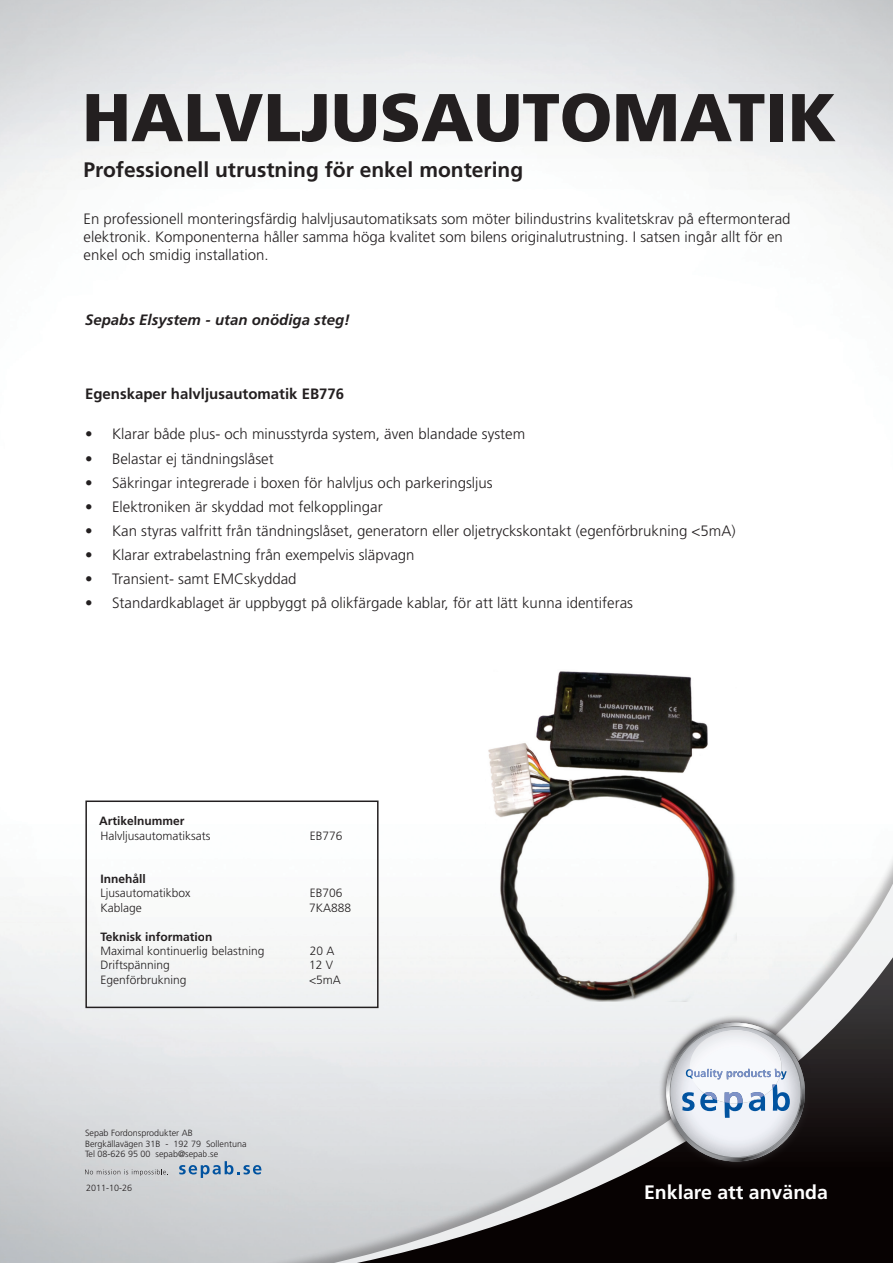
<style>
.page{position:relative;width:893px;height:1263px;background:#fff}
.page>*{position:absolute;margin:0;border:0;box-sizing:border-box;transform-origin:0 0}
.Referens___Text{font:900 67.5px "Frutiger LT Std";color:#231f20}
.Referens___Text-2{font:700 21px "Frutiger LT Std";color:#231f20}
.t1{font:700 19.5px "Frutiger LT Std";color:#fff}
.Referens___Text-3{font:300 15px/18px "Frutiger LT Std";color:#231f20}
.Referens___Text-4{font:700 15px "Frutiger LT Std";color:#231f20}
.Referens___Text-5{font:italic 700 15px "Frutiger LT Std";color:#231f20}
.Referens___Text-6{font:300 12px "Frutiger LT Std";color:#231f20}
.Referens___Text-7{font:700 12px "Frutiger LT Std";color:#231f20}
.Referens___Text-8{font:300 9px "Frutiger LT Std";color:#231f20}
</style>
<div class="page">
<svg style="left:85px;top:1169px;width:68px;height:7px"></svg>
<img style="left:488px;top:670px;width:238px;height:168px">
<div style="left:85px;top:800px;width:294px;height:208px;border:2px solid #231f20"></div>
<div style="left:153px;top:838px;width:740px;height:425px;background:#231f20;opacity:.4"></div>
<svg style="left:163px;top:851px;width:730px;height:412px"></svg>
<svg style="left:204px;top:906px;width:689px;height:357px"></svg>
<svg style="left:658px;top:1015px;width:156px;height:155px;background:#7a7879"></svg>
<svg style="left:666px;top:1023px;width:139px;height:138px"></svg>
<p class="Referens___Text" style="left:82px;top:77px;width:756px">HALVLJUSAUTOMATIK</p>
<p class="Referens___Text-2" style="left:84px;top:158px;width:441px">Professionell utrustning för enkel montering</p>
<p class="Referens___Text-3" style="left:84px;top:210px;width:708px">En professionell monteringsfärdig halvljusautomatiksats som möter bilindustrins kvalitetskrav på eftermonterad elektronik. Komponenterna håller samma höga kvalitet som bilens originalutrustning. I satsen ingår allt för en enkel och smidig installation.</p>
<p class="Referens___Text-5" style="left:85px;top:311px;width:267px">Sepabs Elsystem - utan onödiga steg!</p>
<p class="Referens___Text-4" style="left:85px;top:385px;width:261px">Egenskaper halvljusautomatik EB776</p>
<p class="Referens___Text-3" style="left:85px;top:425px;width:442px">• Klarar både plus- och minusstyrda system, även blandade system</p>
<p class="Referens___Text-3" style="left:85px;top:449px;width:190px">• Belastar ej tändningslåset</p>
<p class="Referens___Text-3" style="left:85px;top:473px;width:409px">• Säkringar integrerade i boxen för halvljus och parkeringsljus</p>
<p class="Referens___Text-3" style="left:85px;top:497px;width:299px">• Elektroniken är skyddad mot felkopplingar</p>
<p class="Referens___Text-3" style="left:85px;top:521px;width:652px">• Kan styras valfritt från tändningslåset, generatorn eller oljetryckskontakt (egenförbrukning &lt;5mA)</p>
<p class="Referens___Text-3" style="left:85px;top:545px;width:331px">• Klarar extrabelastning från exempelvis släpvagn</p>
<p class="Referens___Text-3" style="left:85px;top:569px;width:213px">• Transient- samt EMCskyddad</p>
<p class="Referens___Text-3" style="left:85px;top:593px;width:549px">• Standardkablaget är uppbyggt på olikfärgade kablar, för att lätt kunna identiferas</p>
<p class="Referens___Text-7" style="left:99px;top:814px;width:87px">Artikelnummer</p>
<p class="Referens___Text-6" style="left:100px;top:829px;width:111px">Halvljusautomatiksats</p>
<p class="Referens___Text-6" style="left:310px;top:829px;width:34px">EB776</p>
<p class="Referens___Text-7" style="left:100px;top:872px;width:47px">Innehåll</p>
<p class="Referens___Text-6" style="left:100px;top:886px;width:92px">Ljusautomatikbox</p>
<p class="Referens___Text-6" style="left:310px;top:886px;width:34px">EB706</p>
<p class="Referens___Text-6" style="left:100px;top:901px;width:43px">Kablage</p>
<p class="Referens___Text-6" style="left:309px;top:901px;width:44px">7KA888</p>
<p class="Referens___Text-7" style="left:100px;top:929px;width:114px">Teknisk information</p>
<p class="Referens___Text-6" style="left:100px;top:944px;width:166px">Maximal kontinuerlig belastning</p>
<p class="Referens___Text-6" style="left:310px;top:944px;width:26px">20 A</p>
<p class="Referens___Text-6" style="left:100px;top:958px;width:71px">Driftspänning</p>
<p class="Referens___Text-6" style="left:309px;top:958px;width:26px">12 V</p>
<p class="Referens___Text-6" style="left:100px;top:973px;width:88px">Egenförbrukning</p>
<p class="Referens___Text-6" style="left:309px;top:973px;width:33px">&lt;5mA</p>
<p class="Referens___Text-8" style="left:85px;top:1127px;width:109px">Sepab Fordonsprodukter AB</p>
<p class="Referens___Text-8" style="left:85px;top:1138px;width:163px">Bergkällavägen 31B - 192 79 Sollentuna</p>
<p class="Referens___Text-8" style="left:85px;top:1149px;width:135px">Tel 08-626 95 00 sepab@sepab.se</p>
<p class="Referens___Text-8" style="left:86px;top:1182px;width:48px">2011-10-26</p>
<p class="t1" style="left:644px;top:1180px;width:185px">Enklare att använda</p>
</div>
